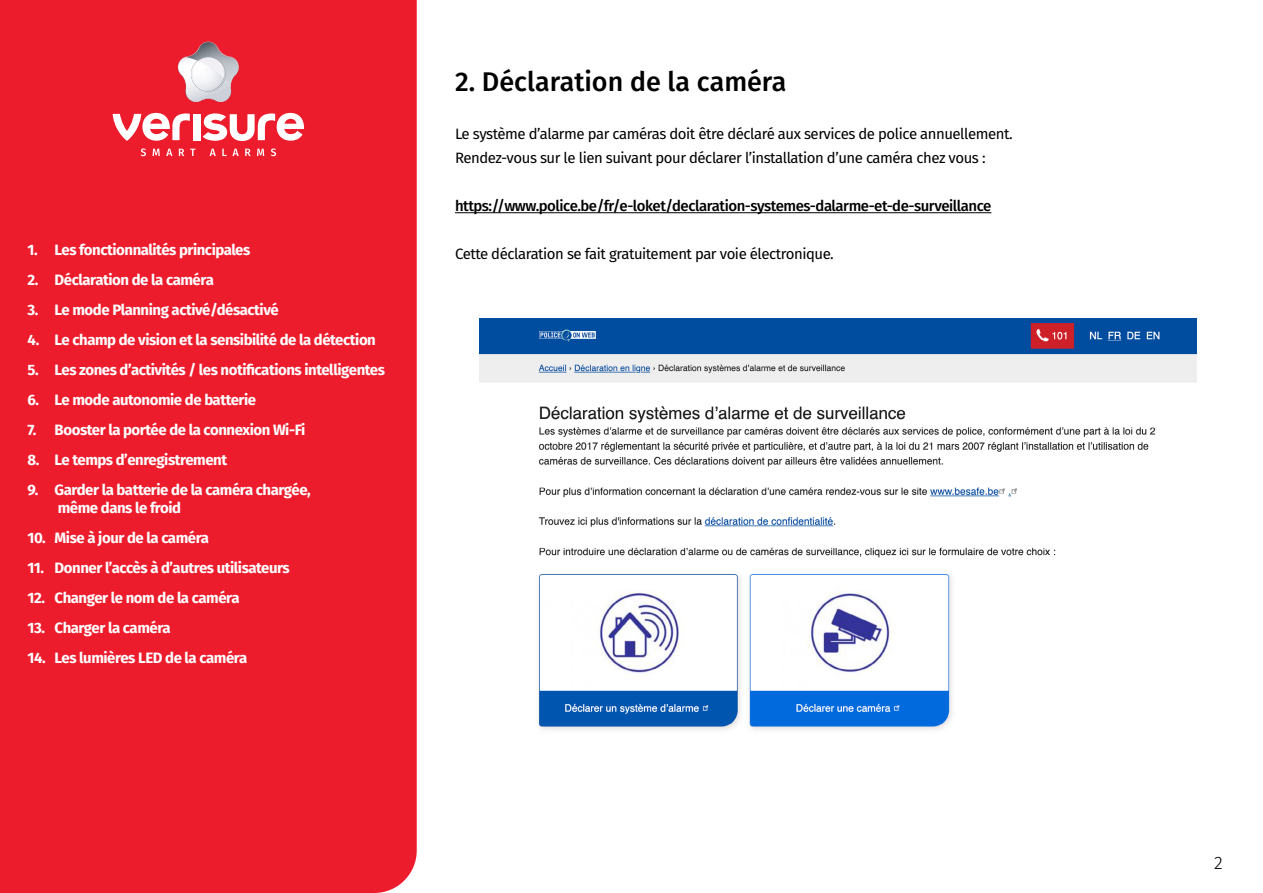
<style>
.page{position:relative;width:1263px;height:893px;background:#fff}
.page>*{position:absolute;margin:0;border:0;box-sizing:border-box;transform-origin:0 0}
.t1{font:500 27px "Fira Sans";color:#000}
.t2{font:300 18px "Fira Sans";color:#000}
.t3{font:700 15px/18px "Fira Sans";letter-spacing:-.03em;color:#fff}
.t4{font:15px/24px "Fira Sans";letter-spacing:-.03em;color:#000}
.t5{font:500 15px "Fira Sans";letter-spacing:-.03em;color:#000}
</style>
<div class="page">
<div style="left:0;top:0;width:417px;height:893px;background:#ed1c2c"></div>
<div style="left:193px;top:114px;width:7px;height:26px;background:#fff"></div>
<svg style="left:203px;top:113px;width:101px;height:28px"></svg>
<svg style="left:113px;top:113px;width:77px;height:28px"></svg>
<svg style="left:271px;top:148px;width:5px;height:8px"></svg>
<svg style="left:257px;top:149px;width:7px;height:7px"></svg>
<svg style="left:245px;top:149px;width:6px;height:7px"></svg>
<svg style="left:222px;top:149px;width:17px;height:7px"></svg>
<svg style="left:210px;top:149px;width:6px;height:7px"></svg>
<svg style="left:190px;top:149px;width:6px;height:7px"></svg>
<svg style="left:179px;top:149px;width:5px;height:7px"></svg>
<svg style="left:166px;top:149px;width:6px;height:7px"></svg>
<svg style="left:153px;top:149px;width:7px;height:7px"></svg>
<svg style="left:141px;top:148px;width:5px;height:8px"></svg>
<svg style="left:175px;top:40px;width:67px;height:65px;background:#d96873"></svg>
<img style="left:200px;top:58px;width:25px;height:33px">
<img style="left:208px;top:61px;width:15px;height:29px">
<img style="left:192px;top:58px;width:16px;height:32px">
<hr style="left:455px;top:212px;width:536px;height:1px;background:#000">
<img style="left:479px;top:319px;width:718px;height:411px">
<p class="t3" style="left:28px;top:240px;width:224px">1. Les fonctionnalités principales</p>
<p class="t3" style="left:28px;top:270px;width:188px">2. Déclaration de la caméra</p>
<p class="t3" style="left:28px;top:300px;width:253px">3. Le mode Planning activé/désactivé</p>
<p class="t3" style="left:28px;top:330px;width:350px">4. Le champ de vision et la sensibilité de la détection</p>
<p class="t3" style="left:28px;top:360px;width:359px">5. Les zones d’activités / les notifications intelligentes</p>
<p class="t3" style="left:28px;top:390px;width:230px">6. Le mode autonomie de batterie</p>
<p class="t3" style="left:28px;top:420px;width:279px">7. Booster la portée de la connexion Wi-Fi</p>
<p class="t3" style="left:28px;top:450px;width:201px">8. Le temps d’enregistrement</p>
<p class="t3" style="left:58px;top:480px;width:254px;text-indent:-30px">9. Garder la batterie de la caméra chargée, même dans le froid</p>
<p class="t3" style="left:28px;top:528px;width:183px">10. Mise à jour de la caméra</p>
<p class="t3" style="left:28px;top:558px;width:264px">11. Donner l’accès à d’autres utilisateurs</p>
<p class="t3" style="left:28px;top:588px;width:213px">12. Changer le nom de la caméra</p>
<p class="t3" style="left:28px;top:618px;width:145px">13. Charger la caméra</p>
<p class="t3" style="left:28px;top:648px;width:221px">14. Les lumières LED de la caméra</p>
<h1 class="t1" style="left:455px;top:60px;width:333px">2. Déclaration de la caméra</h1>
<p class="t4" style="left:455px;top:122px;width:559px">Le système d’alarme par caméras doit être déclaré aux services de police annuellement.<br>Rendez-vous sur le lien suivant pour déclarer l’installation d’une caméra chez vous :</p>
<p class="t5" style="left:455px;top:194px;width:538px">https://www.police.be/fr/e-loket/declaration-systemes-dalarme-et-de-surveillance</p>
<p class="t4" style="left:455px;top:242px;width:380px">Cette déclaration se fait gratuitement par voie électronique.</p>
<p class="t2" style="left:1214px;top:850px;width:10px">2</p>
</div>
